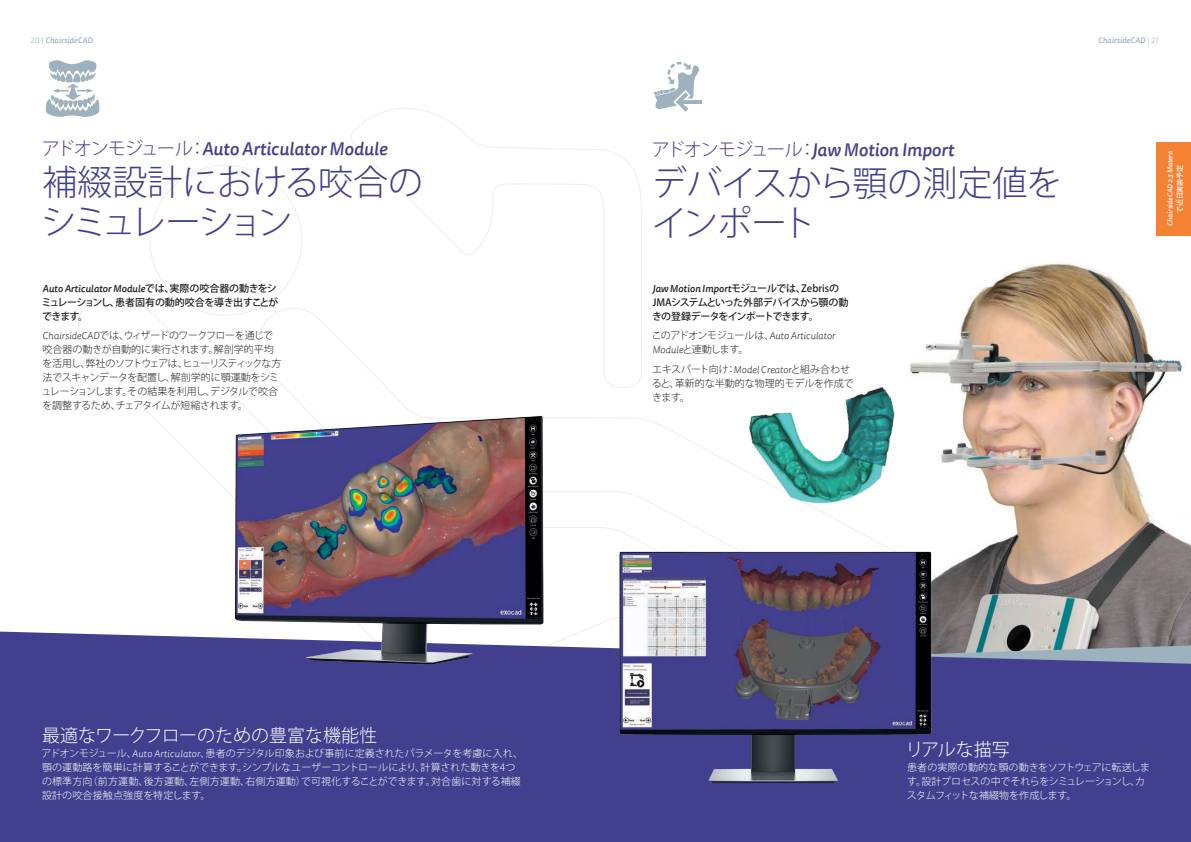
<style>
.page{position:relative;width:1191px;height:842px;background:#fff}
.page>*{position:absolute;margin:0;border:0;box-sizing:border-box;transform-origin:0 0}
.t1{font:300 35px/40px "Koz Go Pro";letter-spacing:-.02em;color:#413f8e}
.t2{font:italic 500 18px "Tisa Sans Pro";color:#413f8e}
.t3{font:300 18px "Koz Go Pro";color:#fff}
.t4{font:300 10px/14px "Koz Go Pro";letter-spacing:-.03em;color:#231f20}
.t5{font:300 10px/14px "Koz Go Pro";letter-spacing:-.005em;color:#fff}
.t6{font:500 10px/14px "Koz Go Pro";letter-spacing:-.06em;color:#231f20}
.t7{font:300 10px/14px "Koz Go Pro";letter-spacing:-.025em;color:#fff}
.t8{font:italic 500 10px "Tisa Sans Pro";color:#231f20}
.t9{font:italic 300 10px "Tisa Sans Pro";letter-spacing:-.005em;color:#231f20}
.t10{font:300 10px/14px "Koz Go Pro";color:#231f20}
.t11{font:italic 500 8px "Tisa Sans Pro";color:#9db2be}
.t12{font:italic 500 7px "Tisa Sans Pro";letter-spacing:-.005em;color:#fff}
.t13{font:500 7px "Koz Go Pro";letter-spacing:-.005em;color:#fff}
.s1{font-weight:300;font-style:normal}
.s2{font-family:"Koz Go Pro";font-weight:300;font-style:normal}
.s3{font-family:"Koz Go Pro";font-style:normal}
.s4{font-family:"Tisa Sans Pro";font-style:italic}
</style>
<div class="page">
<img style="left:946px;top:261px;width:245px;height:371px">
<div style="left:0;top:632px;width:1191px;height:210px;background:#413f8e"></div>
<svg style="left:77px;top:290px;width:869px;height:474px"></svg>
<svg style="left:255px;top:307px;width:691px;height:336px"></svg>
<svg style="left:347px;top:108px;width:295px;height:280px"></svg>
<svg style="left:149px;top:165px;width:154px;height:151px"></svg>
<img style="left:714px;top:371px;width:224px;height:161px">
<img style="left:610px;top:547px;width:333px;height:238px">
<svg style="left:45px;top:60px;width:55px;height:57px"></svg>
<div style="left:1157px;top:142px;width:34px;height:93px;background:#f48232"></div>
<img style="left:213px;top:406px;width:354px;height:268px">
<svg style="left:654px;top:62px;width:48px;height:50px"></svg>
<p class="t11" style="left:31px;top:34px;width:64px"><span class="s1">20 |</span> ChairsideCAD</p>
<p class="t11" style="left:1098px;top:34px;width:62px">ChairsideCAD <span class="s1">| 21</span></p>
<h2 class="t2" style="left:42px;top:137px;width:347px"><span class="s2">アドオンモジュール：</span>Auto Articulator Module</h2>
<h1 class="t1" style="left:41px;top:163px;width:383px">補綴設計における咬合のシミュレーション</h1>
<p class="t8" style="left:43px;top:281px;width:236px">Auto Articulator Module<span class="s3">では、実際の咬合器の動きをシ</span></p>
<p class="t6" style="left:42px;top:295px;width:239px">ミュレーションし、患者固有の動的咬合を導き出すことができます。</p>
<p class="t4" style="left:42px;top:329px;width:242px"><span class="s4">ChairsideCAD</span>では、ウィザードのワークフローを通じで咬合器の動きが自動的に実行されます。解剖学的平均を活用し、弊社のソフトウェアは、ヒューリスティックな方法でスキャンデータを配置し、解剖学的に顎運動をシミュレーションします。その結果を利用し、デジタルで咬合を調整するため、チェアタイムが短縮されます。</p>
<h2 class="t2" style="left:651px;top:137px;width:304px"><span class="s2">アドオンモジュール：</span>Jaw Motion Import</h2>
<h1 class="t1" style="left:651px;top:163px;width:411px">デバイスから顎の測定値をインポート</h1>
<p class="t8" style="left:652px;top:281px;width:188px">Jaw Motion Import<span class="s3">モジュールでは、Zebrisの</span></p>
<p class="t6" style="left:652px;top:295px;width:198px">JMAシステムといった外部デバイスから顎の動きの登録データをインポートできます。</p>
<p class="t9" style="left:651px;top:329px;width:185px"><span class="s3">このアドオンモジュールは、</span>Auto Articulator</p>
<p class="t4" style="left:652px;top:340px;width:199px;line-height:19.7px"><span class="s4">Module</span>と連動します。<br>エキスパート向け：<span class="s4">Model Creator</span>と組み合わせ</p>
<p class="t10" style="left:652px;top:376px;width:203px">ると、革新的な半動的な物理的モデルを作成できます。</p>
<p class="t12" style="left:1165px;top:226px;width:76px;rotate:-90deg">ChairsideCAD 2.3 Matera</p>
<p class="t13" style="left:1175px;top:213px;width:50px;rotate:-90deg">で近日実装予定</p>
<h2 class="t3" style="left:42px;top:723px;width:336px">最適なワークフローのための豊富な機能性</h2>
<p class="t5" style="left:42px;top:747px;width:483px">アドオンモジュール、<span class="s4">Auto Articulator</span>、患者のデジタル印象および事前に定義されたパラメータを考慮に入れ、顎の運動路を簡単に計算することができます。シンプルなユーザーコントロールにより、計算された動きを4つの標準方向（前方運動、後方運動、左側方運動、右側方運動）で可視化することができます。対合歯に対する補綴設計の咬合接触点強度を特定します。</p>
<h2 class="t3" style="left:905px;top:737px;width:106px">リアルな描写</h2>
<p class="t7" style="left:906px;top:761px;width:245px">患者の実際の動的な顎の動きをソフトウェアに転送します。設計プロセスの中でそれらをシミュレーションし、カスタムフィットな補綴物を作成します。</p>
</div>
